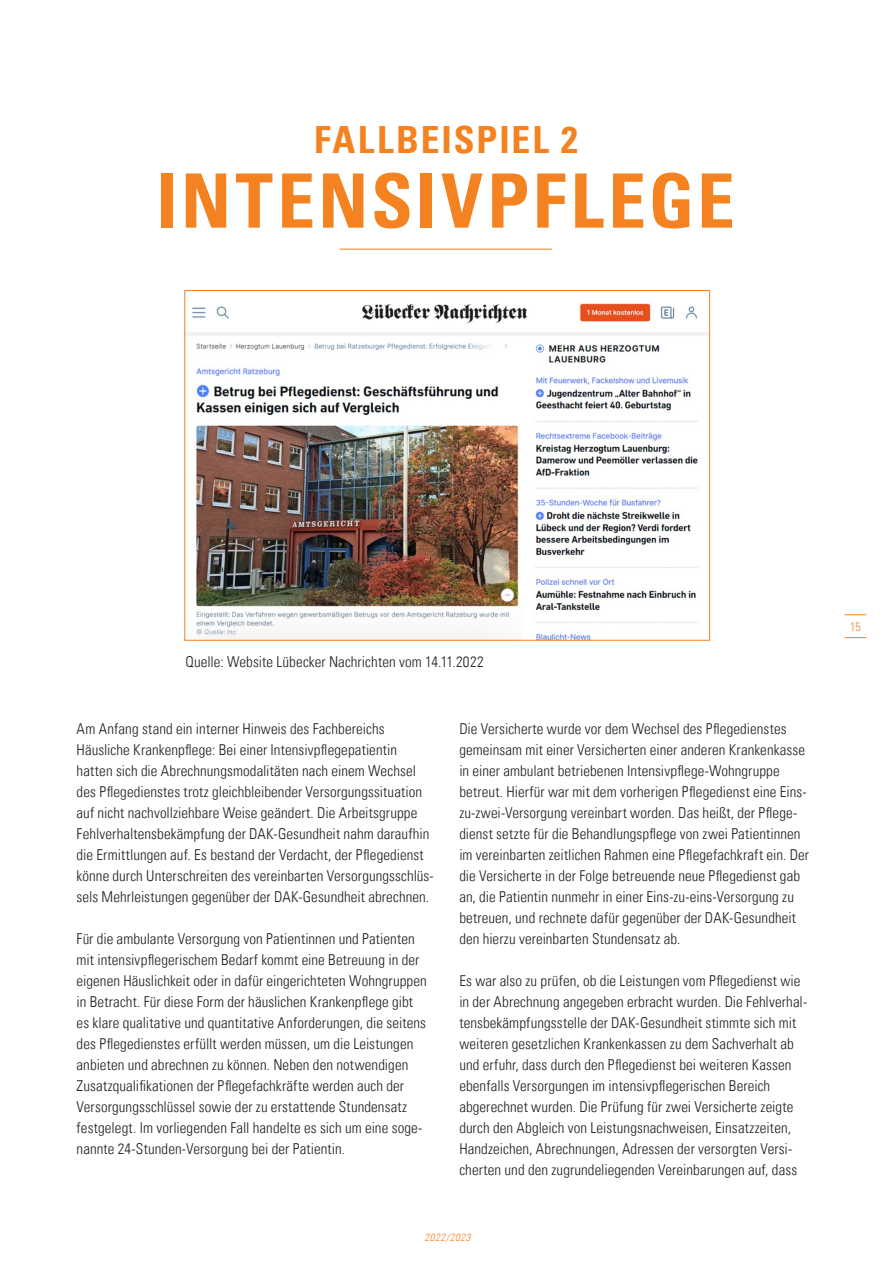
<style>
.page{position:relative;width:893px;height:1263px;background:#fff}
.page>*{position:absolute;margin:0;border:0;box-sizing:border-box;transform-origin:0 0}
.t1{font:75px "Univers Com 67 Bold Cond";letter-spacing:.05em;color:#f58220}
.t2{font:37.5px "Univers Com 67 Bold Cond";letter-spacing:.055em;color:#f58220}
.t3{font:15px/21px "Univers Com 47 Light Cond";letter-spacing:.005em;color:#231f20}
.t4{font:12px "Univers Com 47 Light Cond";color:#f58220}
.t5{font:10.5px "Univers Com 47 Light Cond Obl";letter-spacing:.065em;color:#f58220}
</style>
<div class="page">
<svg style="left:845px;top:614px;width:21px;height:1px"></svg>
<svg style="left:845px;top:637px;width:21px;height:1px"></svg>
<hr style="left:340px;top:249px;width:212px;height:1px;background:#f58220">
<img style="left:186px;top:303px;width:522px;height:336px">
<h2 class="t2" style="left:314px;top:116px;width:265px">FALLBEISPIEL 2</h2>
<h1 class="t1" style="left:157px;top:155px;width:579px">INTENSIVPFLEGE</h1>
<p class="t3" style="left:185px;top:651px;width:300px">Quelle: Website Lübecker Nachrichten vom 14.11.2022</p>
<p class="t3" style="left:77px;top:718px;width:359px">Am Anfang stand ein interner Hinweis des Fachbereichs Häusliche Krankenpflege: Bei einer Intensivpflegepatientin hatten sich die Abrechnungsmodalitäten nach einem Wechsel des Pflegedienstes trotz gleichbleibender Versorgungssituation auf nicht nachvollziehbare Weise geändert. Die Arbeitsgruppe Fehlverhaltensbekämpfung der DAK-Gesundheit nahm daraufhin die Ermittlungen auf. Es bestand der Verdacht, der Pflegedienst könne durch Unterschreiten des vereinbarten Versorgungsschlüs&shy;sels Mehrleistungen gegenüber der DAK-Gesundheit abrechnen.</p>
<p class="t3" style="left:77px;top:928px;width:352px">Für die ambulante Versorgung von Patientinnen und Patienten mit intensivpflegerischem Bedarf kommt eine Betreuung in der eigenen Häuslichkeit oder in dafür eingerichteten Wohngruppen in Betracht. Für diese Form der häuslichen Krankenpflege gibt es klare qualitative und quantitative Anforderungen, die seitens des Pflegedienstes erfüllt werden müssen, um die Leistungen anbieten und abrechnen zu können. Neben den notwendigen Zusatzqualifikationen der Pflegefachkräfte werden auch der Versorgungsschlüssel sowie der zu erstattende Stundensatz festgelegt. Im vorliegenden Fall handelte es sich um eine soge&shy;nannte 24-Stunden-Versorgung bei der Patientin.</p>
<p class="t3" style="left:459px;top:718px;width:351px">Die Versicherte wurde vor dem Wechsel des Pflegedienstes gemeinsam mit einer Versicherten einer anderen Krankenkasse in einer ambulant betriebenen Intensivpflege-Wohngruppe betreut. Hierfür war mit dem vorherigen Pflegedienst eine Eins&shy;zu-zwei-Versorgung vereinbart worden. Das heißt, der Pflege&shy;dienst setzte für die Behandlungspflege von zwei Patientinnen im vereinbarten zeitlichen Rahmen eine Pflegefachkraft ein. Der die Versicherte in der Folge betreuende neue Pflegedienst gab an, die Patientin nunmehr in einer Eins-zu-eins-Versorgung zu betreuen, und rechnete dafür gegenüber der DAK-Gesundheit den hierzu vereinbarten Stundensatz ab.</p>
<p class="t3" style="left:459px;top:970px;width:349px">Es war also zu prüfen, ob die Leistungen vom Pflegedienst wie in der Abrechnung angegeben erbracht wurden. Die Fehlverhal&shy;tensbekämpfungsstelle der DAK-Gesundheit stimmte sich mit weiteren gesetzlichen Krankenkassen zu dem Sachverhalt ab und erfuhr, dass durch den Pflegedienst bei weiteren Kassen ebenfalls Versorgungen im intensivpflegerischen Bereich abgerechnet wurden. Die Prüfung für zwei Versicherte zeigte durch den Abgleich von Leistungsnachweisen, Einsatzzeiten, Handzeichen, Abrechnungen, Adressen der versorgten Versi&shy;cherten und den zugrundeliegenden Vereinbarungen auf, dass</p>
<p class="t5" style="left:425px;top:1231px;width:47px">2022/2023</p>
<p class="t4" style="left:850px;top:620px;width:12px">15</p>
</div>
